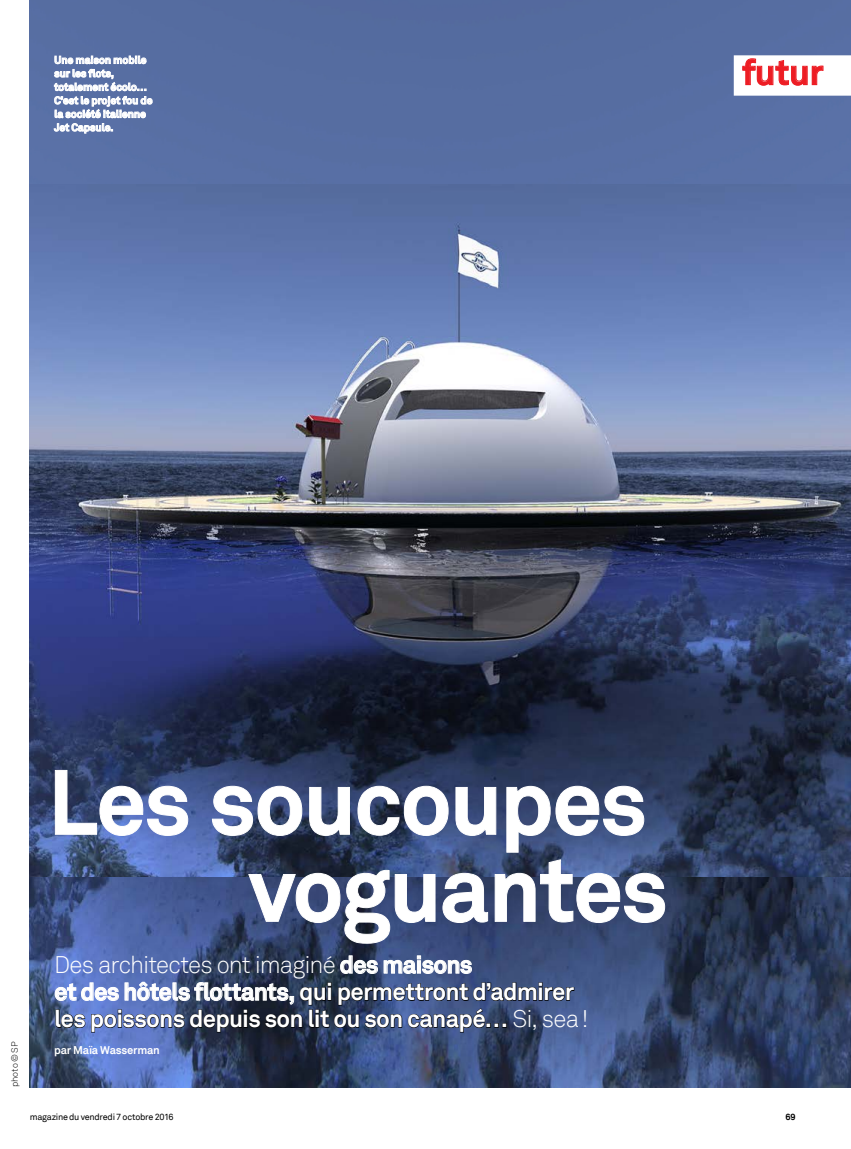
<style>
.page{position:relative;width:851px;height:1149px;background:#fff}
.page>*{position:absolute;margin:0;border:0;box-sizing:border-box;transform-origin:0 0}
.t1{font:700 90px/87px "Akkurat TT";letter-spacing:-.025em;color:#fff;text-align:right}
.t2{font:700 35.25px "Akkurat TT";letter-spacing:-.01em;color:#ed1d24}
.t3{font:700 24px/27px "Akkurat TT";letter-spacing:-.03em;color:#fff}
.t4{font:700 11.25px "Akkurat TT";letter-spacing:-.02em;color:#fff}
.t5{font:700 10.5px/13.5px "Akkurat TT";letter-spacing:-.005em;color:#fff}
.t6{font:9px "Akkurat TT";letter-spacing:-.03em;color:#000}
.t7{font:300 9px "Akkurat TT";color:#000}
.t8{font:700 9px "Akkurat TT";color:#000}
.s1{font-weight:300}
</style>
<div class="page">
<img style="left:30px;top:184px;width:820px;height:902px">
<div style="left:30px;top:0;width:820px;height:184px;background:#566da1"></div>
<div style="left:733px;top:55px;width:117px;height:41px;background:#fff"></div>
<svg style="left:742px;top:58px;width:81px;height:28px"></svg>
<svg style="left:54px;top:56px;width:98px;height:77px;background:#8d9cc1"></svg>
<svg style="left:55px;top:769px;width:133px;height:66px;background:#4e6090"></svg>
<svg style="left:212px;top:785px;width:90px;height:50px;background:#4f5f8b"></svg>
<svg style="left:309px;top:786px;width:41px;height:49px;background:#465475"></svg>
<svg style="left:357px;top:785px;width:91px;height:50px;background:#445276"></svg>
<svg style="left:455px;top:786px;width:41px;height:49px;background:#4c5b84"></svg>
<svg style="left:506px;top:785px;width:138px;height:67px;background:#4b5b82"></svg>
<svg style="left:248px;top:869px;width:187px;height:74px;background:#425178"></svg>
<svg style="left:442px;top:872px;width:46px;height:50px;background:#4a577b"></svg>
<svg style="left:495px;top:859px;width:169px;height:63px;background:#48567b"></svg>
<svg style="left:340px;top:955px;width:38px;height:18px"></svg>
<svg style="left:384px;top:955px;width:87px;height:18px;background:#7483a7"></svg>
<svg style="left:55px;top:981px;width:519px;height:51px;background:#3c4b71"></svg>
<p class="t5" style="left:54px;top:53px;width:100px">Une maison mobile sur les flots, totalement écolo…<br>C’est le projet fou de la société italienne<br>Jet Capsule.</p>
<h2 class="t2" style="left:742px;top:50px;width:83px">futur</h2>
<p class="t7" style="left:9px;top:1086px;width:47px;rotate:-90deg">photo © SP</p>
<h1 class="t1" style="left:48px;top:758px;width:621px">Les soucoupes voguantes</h1>
<p class="t3" style="left:54px;top:950px;width:535px"><span class="s1">Des architectes ont imaginé</span> des maisons<br>et des hôtels flottants, qui permettront d’admirer les poissons depuis son lit ou son canapé… <span class="s1">Si, sea!</span></p>
<p class="t4" style="left:54px;top:1042px;width:107px">par Maïa Wasserman</p>
<p class="t6" style="left:30px;top:1110px;width:145px">magazine du vendredi 7 octobre 2016</p>
<p class="t8" style="left:785px;top:1110px;width:12px">69</p>
</div>
